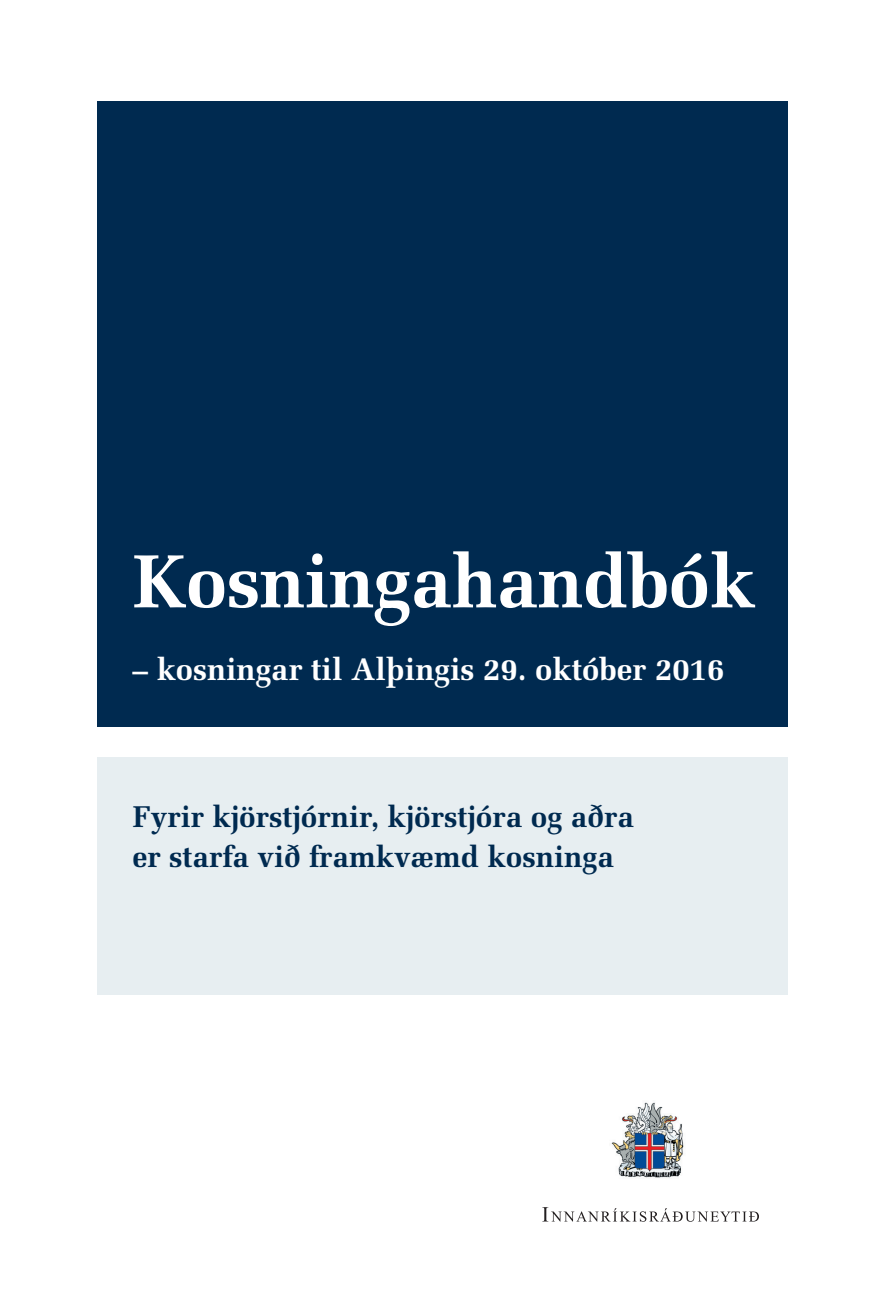
<style>
.page{position:relative;width:886px;height:1312px;background:#fff}
.page>*{position:absolute;margin:0;border:0;box-sizing:border-box;transform-origin:0 0}
.t1{font:700 75px "Melior LT Std";letter-spacing:-.01em;color:#fff}
.t2{font:700 31.25px "Melior LT Std";color:#fff}
.t3{font:700 30px/40px "Melior LT Std";color:#002a50}
</style>
<div class="page">
<div style="left:97px;top:101px;width:691px;height:625px;background:#002a50"></div>
<div style="left:97px;top:757px;width:691px;height:237px;background:#e7eef1"></div>
<svg style="left:542px;top:1207px;width:217px;height:14px"></svg>
<img style="left:611px;top:1102px;width:73px;height:76px">
<h1 class="t1" style="left:132px;top:536px;width:624px">Kosningahandbók</h1>
<p class="t2" style="left:132px;top:650px;width:594px">– kosningar til Alþingis 29. október 2016</p>
<p class="t3" style="left:132px;top:796px;width:503px">Fyrir kjörstjórnir, kjörstjóra og aðra er starfa við framkvæmd kosninga</p>
</div>
